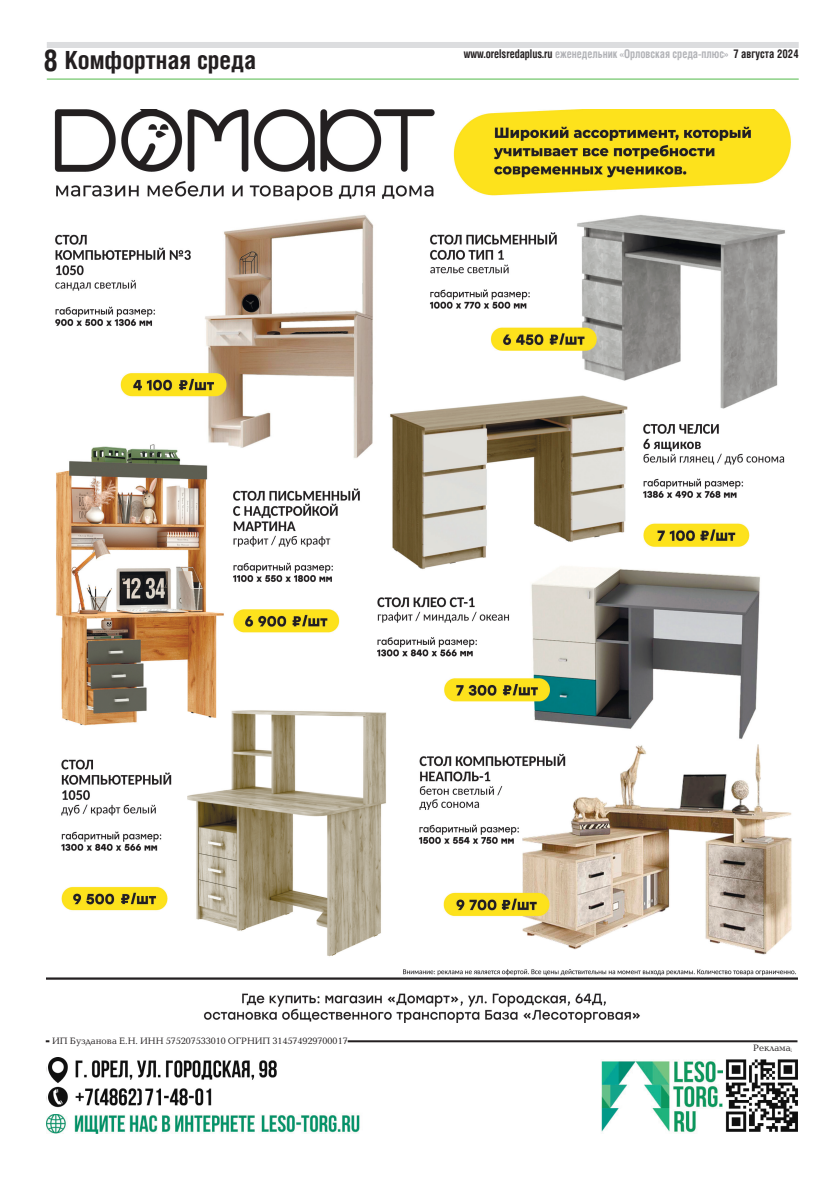
<style>
.page{position:relative;width:820px;height:1191px;background:#fff}
.page>*{position:absolute;margin:0;border:0;box-sizing:border-box;transform-origin:0 0}
.t1{font:30px "Helios Cond Bold 8";color:#231f20}
.t2{font:25px "Helios Cond Bold 8";color:#231f20}
.t3{font:12px "Helios Cond Bold 8";color:#b2b3b7;scale:.9 1}
.t4{font:9.5px "Baltica C7";color:#231f20}
.s1{color:#231f20}
</style>
<div class="page">
<div style="left:47px;top:42px;width:751px;height:6px;background:#dcdddf"></div>
<hr style="left:47px;top:79px;width:751px;height:1px;background:#51b948">
<img style="left:47px;top:1061px;width:676px;height:72px">
<img style="left:48px;top:1058px;width:260px;height:55px">
<img style="left:725px;top:1059px;width:72px;height:73px">
<hr style="left:46px;top:1040px;width:751px;height:2px;background:#231f20">
<div style="left:49px;top:1036px;width:298px;height:10px;background:#fff"></div>
<img style="left:47px;top:109px;width:749px;height:913px">
<h1 class="t1" style="left:43px;top:42px;width:17px">8</h1>
<p class="t3" style="left:463px;top:46px;width:373px"><span class="s1">www.orelsredaplus.ru</span> еженедельник «Орловская среда-плюс» <span class="s1">7 августа 2024</span></p>
<h2 class="t2" style="left:65px;top:45px;width:193px">Комфортная среда</h2>
<p class="t4" style="left:52px;top:1035px;width:297px">ИП Бузданова Е.Н. ИНН 575207533010 ОГРНИП 314574929700017</p>
<p class="t4" style="left:754px;top:1043px;width:39px">Реклама</p>
</div>
